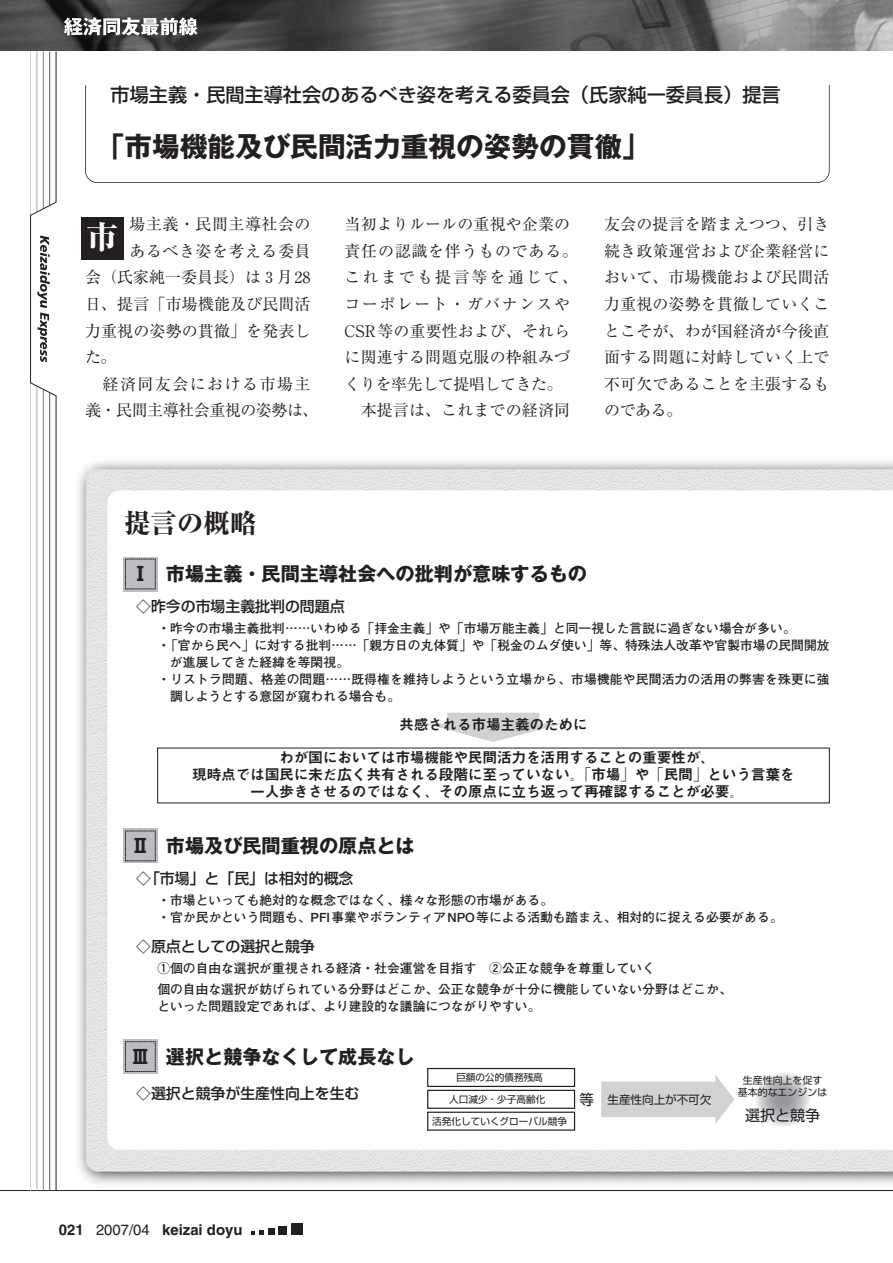
<style>
.page{position:relative;width:893px;height:1263px;background:#fff}
.page>*{position:absolute;margin:0;border:0;box-sizing:border-box;transform-origin:0 0}
.t1{font:800 31.95px "Ryumin";color:#fff}
.t2{font:700 27.6px "Gothic MB101";color:#231f20}
.t3{font:800 26.55px "Ryumin";color:#231f20}
.t4{font:700 19.2px "Gothic MB101";color:#231f20}
.t5{font:500 19.2px "Shin Go";color:#231f20}
.t6{font:15.9px/26.5px "Ryumin";letter-spacing:.01em;color:#231f20;text-align:justify}
.t7{font:15.9px "Ryumin";letter-spacing:-.025em;color:#231f20}
.t8{font:15.9px "Ryumin";letter-spacing:.095em;color:#231f20}
.t9{font:15.9px "Ryumin";letter-spacing:.035em;color:#231f20}
.t10{font:15.9px "Ryumin";letter-spacing:.05em;color:#231f20}
.t11{font:15.9px "Ryumin";letter-spacing:.135em;color:#231f20}
.t12{font:15px "Shin Go";color:#231f20}
.t13{font:14.85px/17px "Midashi Go MB31";letter-spacing:-.025em;color:#231f20;text-align:center}
.t14{font:500 14.85px "Shin Go";color:#231f20}
.t15{font:700 14.85px "Helvetica";color:#231f20}
.t16{font:700 12.75px/17px "Futo Go B101";color:#231f20}
.t17{font:11.55px "Shin Go";color:#231f20}
.t18{font:9.9px/12px "Shin Go";color:#231f20;text-align:center}
.t19{font:9.6px "Shin Go";color:#231f20}
.s1{font-size:14.4px}
.s2{font-weight:400}
</style>
<div class="page">
<img style="left:78px;top:85px;width:814px;height:1100px">
<svg style="left:251px;top:1230px;width:13px;height:5px"></svg>
<div style="left:268px;top:1228px;width:6px;height:7px;background:#231f20"></div>
<div style="left:278px;top:1226px;width:9px;height:9px;background:#231f20"></div>
<div style="left:291px;top:1223px;width:11px;height:12px;background:#231f20"></div>
<img style="left:0;top:0;width:892px;height:51px">
<svg style="left:64px;top:17px;width:134px;height:19px"></svg>
<hr style="left:0;top:1190px;width:892px;height:1px;background:#231f20">
<svg style="left:30px;top:51px;width:27px;height:1140px"></svg>
<div style="left:85px;top:72px;width:744px;height:111px;border:1px solid #231f20;border-radius:12px"></div>
<div style="left:85px;top:64px;width:744px;height:21px;background:#fff"></div>
<div style="left:81px;top:217px;width:42px;height:42px;background:#231f20"></div>
<svg style="left:123px;top:557px;width:34px;height:34px"></svg>
<svg style="left:125px;top:559px;width:704px;height:244px"></svg>
<svg style="left:123px;top:829px;width:34px;height:34px"></svg>
<svg style="left:125px;top:831px;width:31px;height:31px"></svg>
<svg style="left:423px;top:713px;width:140px;height:29px"></svg>
<div style="left:123px;top:1040px;width:34px;height:34px;background:#bcbdc0"></div>
<svg style="left:125px;top:1041px;width:31px;height:31px"></svg>
<svg style="left:754px;top:1071px;width:56px;height:57px;background:#c9cacc"></svg>
<svg style="left:601px;top:1075px;width:133px;height:49px"></svg>
<div style="left:427px;top:1068px;width:148px;height:19px;border:1px solid #231f20"></div>
<div style="left:427px;top:1090px;width:148px;height:19px;border:1px solid #231f20"></div>
<div style="left:427px;top:1112px;width:148px;height:19px;border:1px solid #231f20"></div>
<h3 class="t5" style="left:111px;top:87px;width:671px">市場主義・民間主導社会のあるべき姿を考える委員会（氏家純一委員長）提言</h3>
<h2 class="t2" style="left:97px;top:136px;width:554px">「市場機能及び民間活力重視の姿勢の貫徹」</h2>
<p class="t9" style="left:129px;top:219px;width:182px">場主義・民間主導社会の</p>
<p class="t9" style="left:129px;top:245px;width:182px">あるべき姿を考える委員</p>
<p class="t6" style="left:85px;top:266px;width:227px">会（氏家純一委員長）は３月28</p>
<p class="t6" style="left:85px;top:293px;width:227px">日、提言「市場機能及び民間活</p>
<p class="t6" style="left:85px;top:319px;width:227px">力重視の姿勢の貫徹」を発表し</p>
<p class="t6" style="left:85px;top:346px;width:33px">た。</p>
<p class="t8" style="left:102px;top:378px;width:209px">経済同友会における市場主</p>
<p class="t7" style="left:85px;top:405px;width:235px">義・民間主導社会重視の姿勢は、</p>
<h1 class="t1" style="left:86px;top:226px;width:33px">市</h1>
<p class="t6" style="left:344px;top:213px;width:227px">当初よりルールの重視や企業の</p>
<p class="t10" style="left:344px;top:245px;width:235px">責任の認識を伴うものである。</p>
<p class="t11" style="left:344px;top:272px;width:235px">これまでも提言等を通じて、</p>
<p class="t8" style="left:344px;top:298px;width:227px">コーポレート・ガバナンスや</p>
<p class="t6" style="left:344px;top:319px;width:227px">CSR等の重要性および、それら</p>
<p class="t6" style="left:344px;top:346px;width:227px">に関連する問題克服の枠組みづ</p>
<p class="t7" style="left:344px;top:378px;width:220px">くりを率先して提唱してきた。</p>
<p class="t6" style="left:361px;top:399px;width:211px">本提言は、これまでの経済同</p>
<p class="t6" style="left:604px;top:213px;width:227px">友会の提言を踏まえつつ、引き続き政策運営および企業経営において、市場機能および民間活力重視の姿勢を貫徹していくことこそが、わが国経済が今後直面する問題に対峙していく上で不可欠であることを主張するものである。</p>
<h3 class="t3" style="left:124px;top:514px;width:134px">提言の概略</h3>
<h3 class="t4" style="left:166px;top:567px;width:422px">市場主義・民間主導社会への批判が意味するもの</h3>
<p class="t14" style="left:136px;top:601px;width:210px">◇昨今の市場主義批判の問題点</p>
<h3 class="t4" style="left:131px;top:567px;width:21px">Ⅰ</h3>
<p class="t16" style="left:157px;top:621px;width:639px">・昨今の市場主義批判……いわゆる「拝金主義」や「市場万能主義」と同一視した言説に過ぎない場合が多い。</p>
<p class="t16" style="left:157px;top:638px;width:673px">・「官から民へ」に対する批判……「親方日の丸体質」や「税金のムダ使い」等、特殊法人改革や官製市場の民間開放</p>
<p class="t16" style="left:170px;top:655px;width:180px">が進展してきた経緯を等閑視。</p>
<p class="t16" style="left:157px;top:672px;width:673px">・リストラ問題、格差の問題……既得権を維持しようという立場から、市場機能や民間活力の活用の弊害を殊更に強</p>
<p class="t16" style="left:170px;top:689px;width:231px">調しようとする意図が窺われる場合も。</p>
<p class="t13" style="left:399px;top:718px;width:190px">共感される市場主義のために</p>
<p class="t13" style="left:192px;top:751px;width:604px">わが国においては市場機能や民間活力を活用することの重要性が、<br>現時点では国民に未だ広く共有される段階に至っていない。「市場」や「民間」という言葉を一人歩きさせるのではなく、その原点に立ち返って再確認することが必要。</p>
<h3 class="t4" style="left:166px;top:838px;width:250px">市場及び民間重視の原点とは</h3>
<p class="t14" style="left:136px;top:873px;width:219px">◇「市場」と「民」は相対的概念</p>
<h3 class="t4" style="left:131px;top:838px;width:21px">Ⅱ</h3>
<p class="t16" style="left:157px;top:893px;width:626px">・市場といっても絶対的な概念ではなく、様々な形態の市場がある。<br>・官か民かという問題も、PFI事業やボランティアNPO等による活動も踏まえ、相対的に捉える必要がある。</p>
<p class="t14" style="left:136px;top:941px;width:180px">◇原点としての選択と競争</p>
<p class="t16" style="left:157px;top:961px;width:499px">①個の自由な選択が重視される経済・社会運営を目指す　②公正な競争を尊重していく</p>
<p class="t16" style="left:157px;top:983px;width:576px">個の自由な選択が妨げられている分野はどこか、公正な競争が十分に機能していない分野はどこか、といった問題設定であれば、より建設的な議論につながりやすい。</p>
<h3 class="t4" style="left:166px;top:1049px;width:250px">選択と競争なくして成長なし</h3>
<p class="t14" style="left:136px;top:1088px;width:225px">◇選択と競争が生産性向上を生む</p>
<h3 class="t4" style="left:131px;top:1049px;width:21px">Ⅲ</h3>
<p class="t19" style="left:456px;top:1074px;width:88px">巨額の公的債務残高</p>
<p class="t19" style="left:449px;top:1096px;width:98px">人口減少・少子高齢化</p>
<p class="t19" style="left:432px;top:1117px;width:136px">活発化していくグローバル競争</p>
<p class="t17" style="left:579px;top:1095px;width:133px"><span class="s1">等</span> 生産性向上が不可欠</p>
<p class="t18" style="left:738px;top:1076px;width:91px">生産性向上を促す基本的なエンジンは</p>
<p class="t12" style="left:745px;top:1110px;width:77px">選択と競争</p>
<p class="t15" style="left:59px;top:1224px;width:185px">021 <span class="s2">2007/04</span> keizai doyu</p>
</div>
